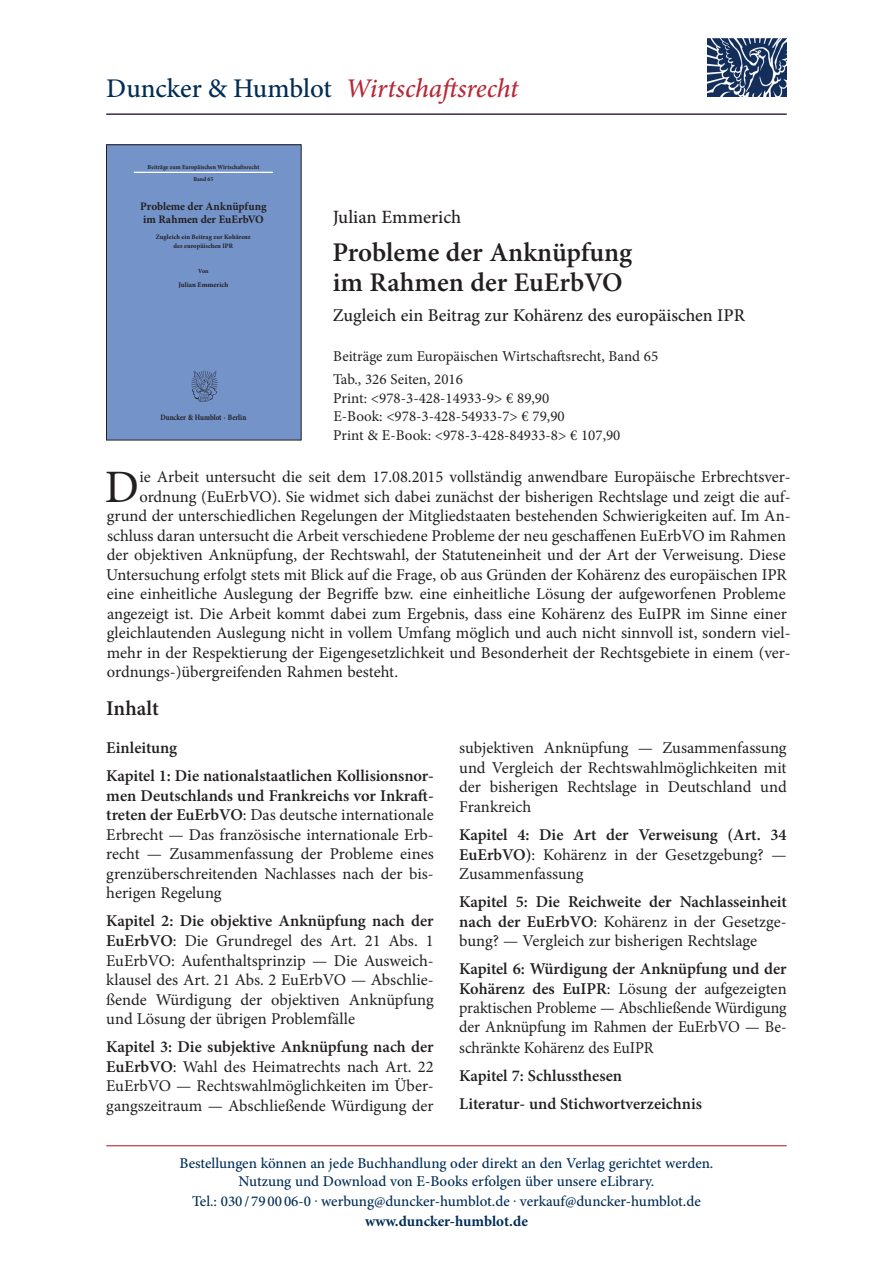
<style>
.page{position:relative;width:893px;height:1263px;background:#fff}
.page>*{position:absolute;margin:0;border:0;box-sizing:border-box;transform-origin:0 0}
.t1{font:46.5px "Minion Pro";color:#231f20}
.t2{font:600 27px/30px "Minion Pro";color:#231f20}
.t3{font:italic 500 27px "Minion Pro";letter-spacing:-.01em;color:#b72837}
.t4{font:600 21px "Minion Pro";color:#231f20}
.t5{font:500 18.75px "Minion Pro";color:#231f20}
.t6{font:500 18px "Minion Pro";color:#231f20}
.t7{font:16.5px/19.5px "Minion Pro";color:#231f20;text-align:justify}
.t8{font:600 16.5px/28px "Minion Pro";letter-spacing:-.005em;color:#231f20}
.t9{font:500 15px/18px "Minion Pro";color:#002d56;text-align:center}
.t10{font:15px/18.8px "Minion Pro";color:#231f20}
.t11{font:700 15px "Minion Pro";color:#002d56}
.t12{font:700 11.4px/12.1px "Minion Pro";letter-spacing:-.005em;color:#231f20}
.t13{font:700 8.1px "Minion Pro";letter-spacing:-.005em;color:#231f20;scale:.86 1}
.t14{font:700 7.2px "Minion Pro";color:#231f20}
.t15{font:700 6.6px/8.4px "Minion Pro";letter-spacing:.005em;color:#231f20;text-align:center}
.t16{font:700 6.15px "Minion Pro";letter-spacing:.005em;color:#231f20;scale:.95 1}
.t17{font:700 6.15px "Minion Pro";letter-spacing:.005em;color:#231f20}
.t18{font:700 6px "Minion Pro";color:#231f20}
.s1{font-style:normal;color:#002d56}
.s2{font-weight:600}
.s3{font-weight:400}
</style>
<div class="page">
<hr style="left:106px;top:1145px;width:681px;height:1px;background:#b72837">
<div style="left:106px;top:145px;width:195px;height:295px;background:#7393c9"></div>
<hr style="left:134px;top:172px;width:139px;height:1px;background:#fff">
<img style="left:191px;top:370px;width:27px;height:32px">
<div style="left:106px;top:145px;width:195px;height:295px;border:1px solid #231f20"></div>
<img style="left:707px;top:38px;width:79px;height:59px">
<hr style="left:106px;top:114px;width:681px;height:1px;background:#002d56">
<h2 class="t3" style="left:106px;top:70px;width:414px"><span class="s1">Duncker &amp; Humblot</span> Wirtschaftsrecht</h2>
<p class="t16" style="left:148px;top:162px;width:119px">Beiträge zum Europäischen Wirtschaftsrecht</p>
<p class="t18" style="left:193px;top:174px;width:22px">Band 65</p>
<p class="t12" style="left:140px;top:200px;width:128px">Probleme der Anknüpfung im Rahmen der EuErbVO</p>
<p class="t15" style="left:156px;top:233px;width:96px">Zugleich ein Beitrag zur Kohärenz des europäischen IPR</p>
<p class="t17" style="left:198px;top:266px;width:12px">Von</p>
<p class="t14" style="left:179px;top:280px;width:51px">Julian Emmerich</p>
<p class="t13" style="left:160px;top:411px;width:102px">Duncker &amp; Humblot · Berlin</p>
<p class="t5" style="left:333px;top:204px;width:130px">Julian Emmerich</p>
<h2 class="t2" style="left:332px;top:238px;width:301px">Probleme der Anknüpfung im Rahmen der EuErbVO</h2>
<p class="t6" style="left:333px;top:303px;width:414px">Zugleich ein Beitrag zur Kohärenz des europäischen IPR</p>
<p class="t10" style="left:333px;top:345px;width:327px;line-height:23px">Beiträge zum Europäischen Wirtschaftsrecht, Band 65<br>Tab., 326 Seiten, 2016</p>
<p class="t10" style="left:333px;top:389px;width:289px">Print: &lt;978-3-428-14933-9&gt; € 89,90<br>E-Book: &lt;978-3-428-54933-7&gt; € 79,90<br>Print &amp; E-Book: &lt;978-3-428-84933-8&gt; € 107,90</p>
<h1 class="t1" style="left:105px;top:455px;width:36px">D</h1>
<p class="t7" style="left:139px;top:467px;width:653px">ie Arbeit untersucht die seit dem 17.08.2015 vollständig anwendbare Europäische Erbrechtsver-</p>
<p class="t7" style="left:139px;top:487px;width:653px">ordnung (EuErbVO). Sie widmet sich dabei zunächst der bisherigen Rechtslage und zeigt die auf-</p>
<p class="t7" style="left:107px;top:506px;width:685px">grund der unterschiedlichen Regelungen der Mitgliedstaaten bestehenden Schwierigkeiten auf. Im An-</p>
<p class="t7" style="left:107px;top:526px;width:680px">schluss daran untersucht die Arbeit verschiedene Probleme der neu geschaffenen EuErbVO im Rahmen</p>
<p class="t7" style="left:107px;top:545px;width:680px">der objektiven Anknüpfung, der Rechtswahl, der Statuteneinheit und der Art der Verweisung. Diese</p>
<p class="t7" style="left:106px;top:565px;width:682px">Untersuchung erfolgt stets mit Blick auf die Frage, ob aus Gründen der Kohärenz des europäischen IPR</p>
<p class="t7" style="left:107px;top:584px;width:680px">eine einheitliche Auslegung der Begriffe bzw. eine einheitliche Lösung der aufgeworfenen Probleme</p>
<p class="t7" style="left:107px;top:604px;width:681px">angezeigt ist. Die Arbeit kommt dabei zum Ergebnis, dass eine Kohärenz des EuIPR im Sinne einer</p>
<p class="t7" style="left:107px;top:623px;width:685px">gleichlautenden Auslegung nicht in vollem Umfang möglich und auch nicht sinnvoll ist, sondern viel-</p>
<p class="t7" style="left:107px;top:643px;width:685px">mehr in der Respektierung der Eigengesetzlichkeit und Besonderheit der Rechtsgebiete in einem (ver-</p>
<p class="t7" style="left:107px;top:662px;width:293px">ordnungs-)übergreifenden Rahmen besteht.</p>
<p class="t4" style="left:106px;top:693px;width:54px">Inhalt</p>
<p class="t8" style="left:106px;top:734px;width:329px">Einleitung<br>Kapitel 1: Die nationalstaatlichen Kollisionsnor-</p>
<p class="t7" style="left:106px;top:786px;width:329px"><span class="s2">men Deutschlands und Frankreichs vor Inkraft&shy;treten der EuErbVO</span>: Das deutsche internationale Erbrecht — Das französische internationale Erb&shy;recht — Zusammenfassung der Probleme eines grenzüberschreitenden Nachlasses nach der bis&shy;herigen Regelung</p>
<p class="t7" style="left:106px;top:911px;width:329px"><span class="s2">Kapitel 2: Die objektive Anknüpfung nach der EuErbVO</span>: Die Grundregel des Art. 21 Abs. 1<br>EuErbVO: Aufenthaltsprinzip — Die Ausweich&shy;klausel des Art. 21 Abs. 2 EuErbVO — Abschlie&shy;ßende Würdigung der objektiven Anknüpfung und Lösung der übrigen Problemfälle</p>
<p class="t7" style="left:106px;top:1037px;width:329px"><span class="s2">Kapitel 3: Die subjektive Anknüpfung nach der EuErbVO</span>: Wahl des Heimatrechts nach Art. 22<br>EuErbVO — Rechtswahlmöglichkeiten im Über&shy;gangszeitraum — Abschließende Würdigung der</p>
<p class="t7" style="left:459px;top:738px;width:329px">subjektiven Anknüpfung — Zusammenfassung und Vergleich der Rechtswahlmöglichkeiten mit der bisherigen Rechtslage in Deutschland und Frankreich</p>
<p class="t8" style="left:459px;top:825px;width:329px;line-height:19.5px;text-align:justify">Kapitel 4: Die Art der Verweisung (Art. 34<br>EuErbVO)<span class="s3">: Kohärenz in der Gesetzgebung? — Zusammenfassung</span></p>
<p class="t7" style="left:459px;top:892px;width:329px"><span class="s2">Kapitel 5: Die Reichweite der Nachlasseinheit nach der EuErbVO</span>: Kohärenz in der Gesetzge&shy;bung? — Vergleich zur bisherigen Rechtslage</p>
<p class="t7" style="left:459px;top:959px;width:329px"><span class="s2">Kapitel 6: Würdigung der Anknüpfung und der Kohärenz des EuIPR</span>: Lösung der aufgezeigten praktischen Probleme — Abschließende Würdigung der Anknüpfung im Rahmen der EuErbVO — Be&shy;schränkte Kohärenz des EuIPR</p>
<p class="t8" style="left:459px;top:1061px;width:244px">Kapitel 7: Schlussthesen<br>Literatur- und Stichwortverzeichnis</p>
<p class="t9" style="left:179px;top:1154px;width:535px">Bestellungen können an jede Buchhandlung oder direkt an den Verlag gerichtet werden.<br>Nutzung und Download von E-Books erfolgen über unsere eLibrary.</p>
<p class="t9" style="left:192px;top:1192px;width:510px">Tel.: 030 / 79 00 06-0 . werbung@duncker-humblot.de . verkauf@duncker-humblot.de</p>
<p class="t11" style="left:365px;top:1210px;width:164px">www.duncker-humblot.de</p>
</div>
